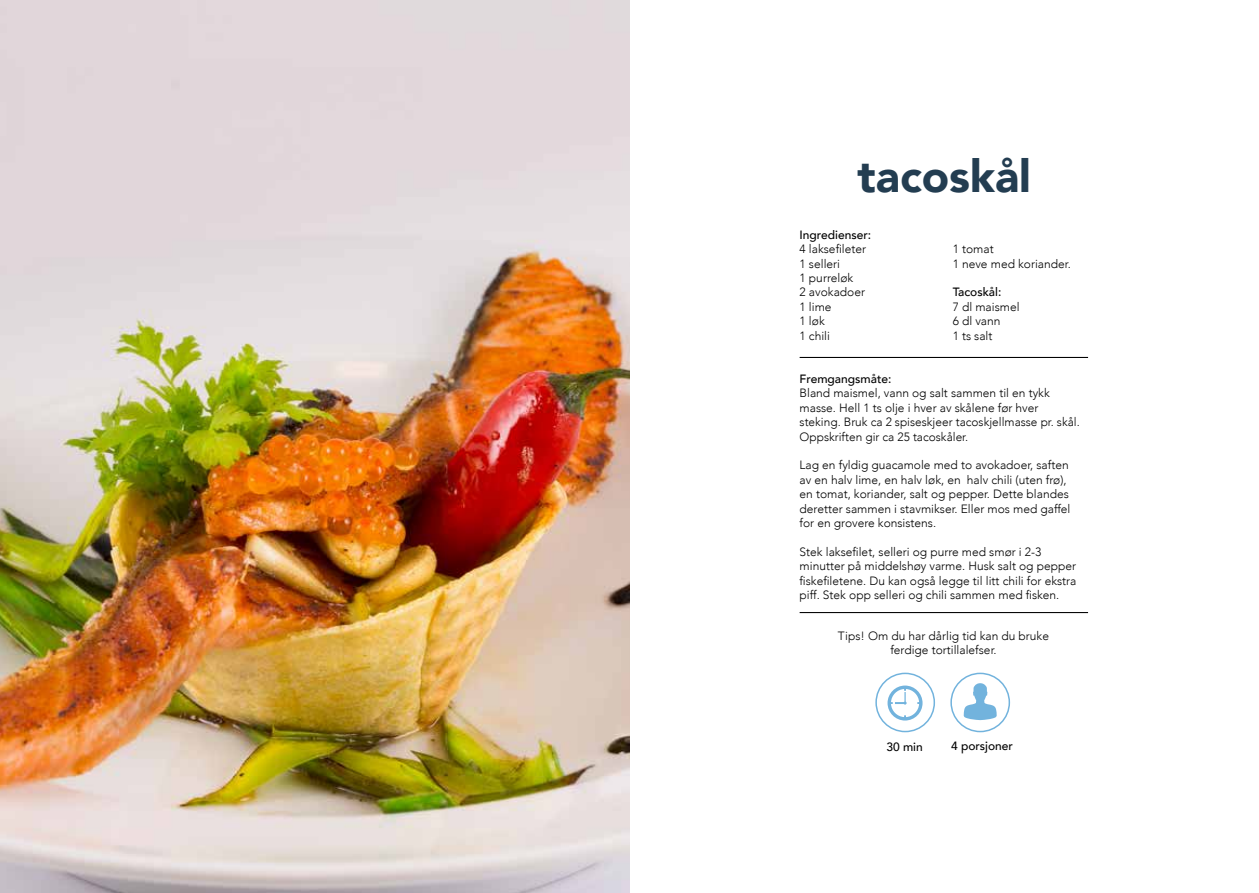
<style>
.page{position:relative;width:1259px;height:893px;background:#fff}
.page>*{position:absolute;margin:0;border:0;box-sizing:border-box;transform-origin:0 0}
.t1{font:900 45px "Avenir";color:#233d51}
.t2{font:300 12px/14.4px "Avenir";color:#000}
.t3{font:500 12px "Avenir";color:#000}
</style>
<div class="page">
<img style="left:0;top:0;width:629px;height:893px">
<hr style="left:799px;top:357px;width:289px;height:1px;background:#000">
<hr style="left:799px;top:612px;width:289px;height:1px;background:#000">
<div style="left:950px;top:673px;width:60px;height:59px;border:2px solid #72b3dd;border-radius:50%"></div>
<div style="left:875px;top:673px;width:60px;height:59px;border:2px solid #72b3dd;border-radius:50%"></div>
<svg style="left:887px;top:685px;width:35px;height:35px"></svg>
<svg style="left:963px;top:683px;width:33px;height:37px"></svg>
<h1 class="t1" style="left:857px;top:138px;width:175px">tacoskål</h1>
<p class="t3" style="left:799px;top:224px;width:73px">Ingredienser:</p>
<p class="t2" style="left:799px;top:242px;width:68px">4 laksefileter<br>1 selleri<br>1 purreløk<br>2 avokadoer<br>1 lime<br>1 løk<br>1 chili</p>
<p class="t2" style="left:952px;top:242px;width:120px">1 tomat<br>1 neve med koriander.</p>
<p class="t3" style="left:952px;top:282px;width:50px">Tacoskål:</p>
<p class="t2" style="left:952px;top:299px;width:68px">7 dl maismel<br>6 dl vann<br>1 ts salt</p>
<p class="t3" style="left:799px;top:368px;width:93px">Fremgangsmåte:</p>
<p class="t2" style="left:799px;top:386px;width:282px">Bland maismel, vann og salt sammen til en tykk masse. Hell 1 ts olje i hver av skålene før hver steking. Bruk ca 2 spiseskjeer tacoskjellmasse pr. skål.<br>Oppskriften gir ca 25 tacoskåler.</p>
<p class="t2" style="left:799px;top:458px;width:272px">Lag en fyldig guacamole med to avokadoer, saften av en halv lime, en halv løk, en halv chili (uten frø), en tomat, koriander, salt og pepper. Dette blandes deretter sammen i stavmikser. Eller mos med gaffel for en grovere konsistens.</p>
<p class="t2" style="left:799px;top:544px;width:278px">Stek laksefilet, selleri og purre med smør i 2-3 minutter på middelshøy varme. Husk salt og pepper fiskefiletene. Du kan også legge til litt chili for ekstra piff. Stek opp selleri og chili sammen med fisken.</p>
<p class="t2" style="left:838px;top:629px;width:213px;text-align:center">Tips! Om du har dårlig tid kan du bruke ferdige tortillalefser.</p>
<p class="t3" style="left:886px;top:736px;width:38px">30 min</p>
<p class="t3" style="left:951px;top:736px;width:64px">4 porsjoner</p>
</div>
